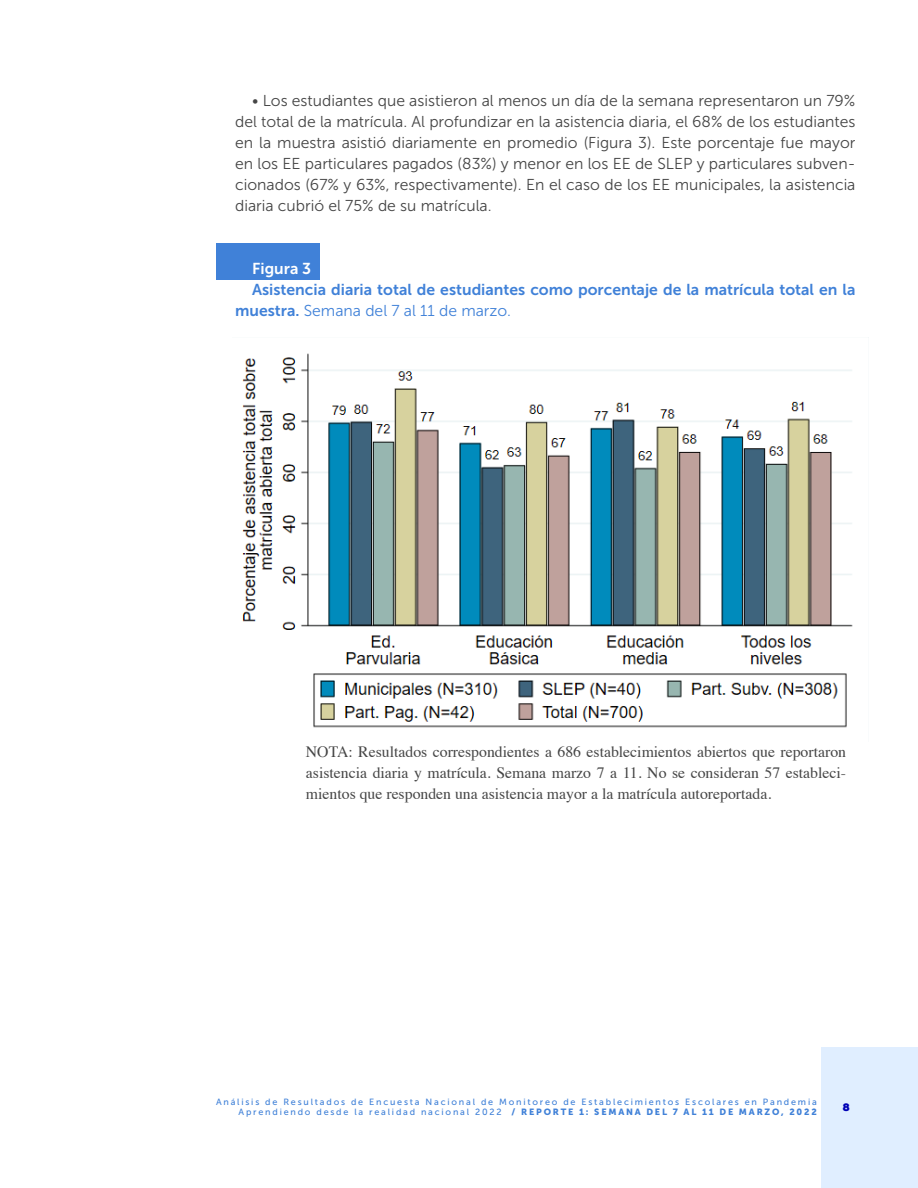
<style>
.page{position:relative;width:918px;height:1188px;background:#fff}
.page>*{position:absolute;margin:0;border:0;box-sizing:border-box;transform-origin:0 0}
.t1{font:15.75px/21px "Museo Sans 300";color:#454545;text-align:justify}
.t2{font:15.75px/21px "Times";color:#454545;text-align:justify}
.t3{font:15.75px/21px "Museo Sans 700";color:#4081d8}
.t4{font:15.75px "Museo Sans 700";color:#fff}
.t5{font:900 12px "Catamaran";color:#0000b5}
.t6{font:9px/10.8px "Museo Sans 500";letter-spacing:.2em;color:#4081d8;text-align:right}
.s1{font-family:"Museo Sans 300"}
.s2{font-family:"Museo Sans 900"}
</style>
<div class="page">
<div style="left:822px;top:1048px;width:96px;height:140px;background:#e0eeff"></div>
<div style="left:216px;top:243px;width:104px;height:37px;background:#4081d8"></div>
<img style="left:242px;top:337px;width:627px;height:391px">
<p class="t1" style="left:235px;top:90px;width:622px;text-indent:17px">• Los estudiantes que asistieron al menos un día de la semana representaron un 79% del total de la matrícula. Al profundizar en la asistencia diaria, el 68% de los estudiantes en la muestra asistió diariamente en promedio (Figura 3). Este porcentaje fue mayor en los EE particulares pagados (83%) y menor en los EE de SLEP y particulares subven&shy;cionados (67% y 63%, respectivamente). En el caso de los EE municipales, la asistencia diaria cubrió el 75% de su matrícula.</p>
<p class="t4" style="left:252px;top:260px;width:61px">Figura 3</p>
<p class="t3" style="left:235px;top:279px;width:622px;text-indent:17px">Asistencia diaria total de estudiantes como porcentaje de la matrícula total en la muestra. <span class="s1">Semana del 7 al 11 de marzo.</span></p>
<p class="t2" style="left:306px;top:740px;width:542px">NOTA: Resultados correspondientes a 686 establecimientos abiertos que reportaron asistencia diaria y matrícula. Semana marzo 7 a 11. No se consideran 57 estableci&shy;mientos que responden una asistencia mayor a la matrícula autoreportada.</p>
<p class="t6" style="left:216px;top:1096px;width:602px">Análisis de Resultados de Encuesta Nacional de Monitoreo de Establecimientos Escolares en Pandemia<br>Aprendiendo desde la realidad nacional 2022 <span class="s2">/ REPORTE 1: SEMANA DEL 7 AL 11 DE MARZO, 2022</span></p>
<p class="t5" style="left:843px;top:1098px;width:8px">8</p>
</div>
